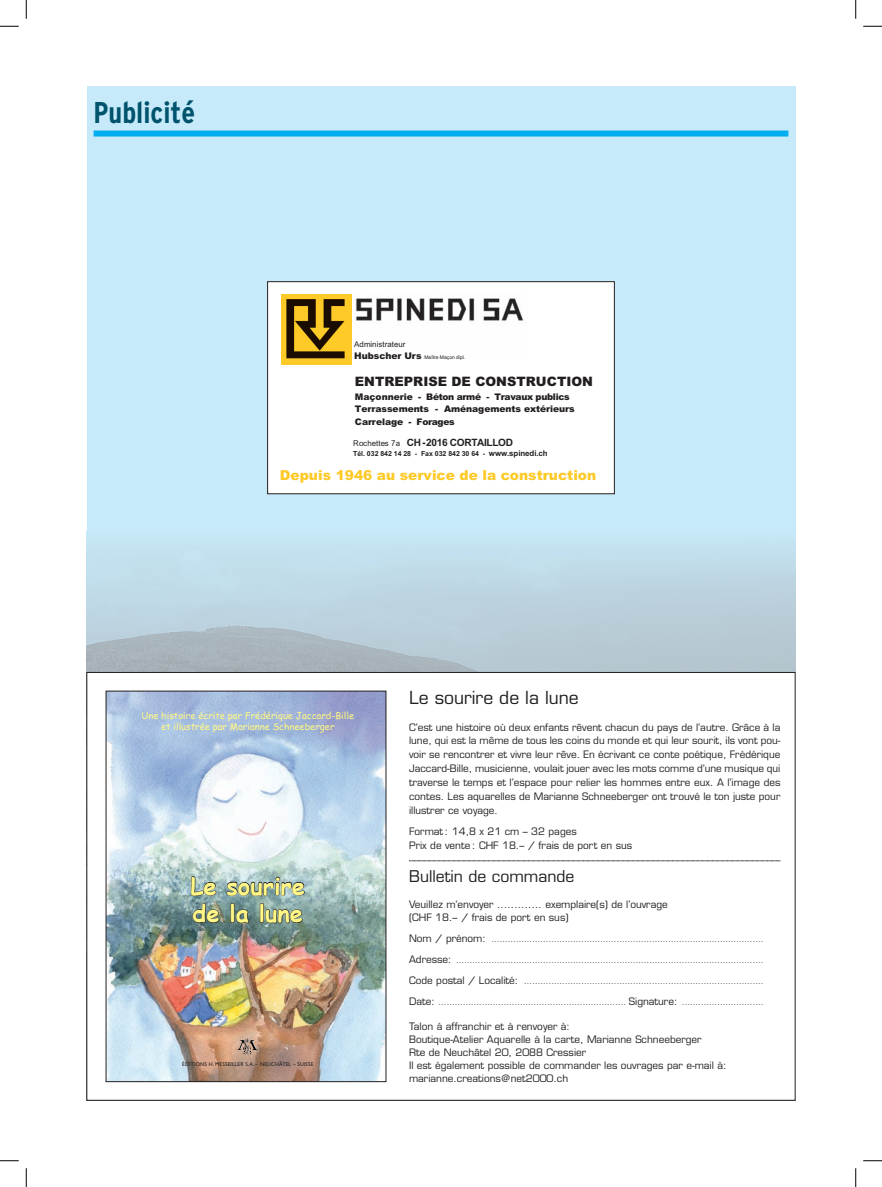
<style>
.page{position:relative;width:882px;height:1187px;background:#fff}
.page>*{position:absolute;margin:0;border:0;box-sizing:border-box;transform-origin:0 0}
.t1{font:700 condensed 30px "Interstate";color:#00536d}
.t2{font:700 23.62px/27.5px "Comic Sans MS";color:#fff685}
.t3{font:17.5px "Eurostile LT Std";color:#231f20}
.t4{font:15.75px "Eurostile LT Std";color:#231f20}
.t5{font:900 13.75px "Arial";color:#feca28}
.t6{font:900 13px "Arial";color:#231f20}
.t7{font:700 10.12px "Arial";letter-spacing:-.03em;color:#231f20}
.t8{font:10px/13.9px "Eurostile LT Std";color:#231f20}
.t9{font:9.38px/11.2px "Comic Sans MS";color:#fff685;text-align:center}
.t10{font:900 9.12px/12.8px "Arial";letter-spacing:-.005em;color:#231f20}
.t11{font:7.88px "Eurostile LT Std";color:#231f20}
.t12{font:7.88px "Arial";letter-spacing:-.005em;color:#231f20}
.t13{font:700 7px "Arial";letter-spacing:-.005em;color:#231f20}
.t14{font:5.62px "Gill Sans Std";letter-spacing:.03em;color:#231f20;scale:.96 1}
.t15{font:5px "Arial";letter-spacing:.005em;color:#231f20}
.s1{font-weight:900;font-size:9.12px}
.s2{font-weight:400;font-size:7.88px}
.s3{font-size:7.88px}
.s4{font-size:10px}
</style>
<div class="page">
<div style="left:86px;top:86px;width:709px;height:1014px;background:#c6eafa"></div>
<img style="left:86px;top:549px;width:709px;height:123px">
<div style="left:94px;top:130px;width:694px;height:6px;background:#00aeef"></div>
<div style="left:268px;top:282px;width:346px;height:211px;background:#fff"></div>
<div style="left:281px;top:294px;width:70px;height:70px;background:#feca28"></div>
<img style="left:351px;top:294px;width:173px;height:65px">
<img style="left:287px;top:299px;width:58px;height:60px">
<div style="left:267px;top:281px;width:347px;height:213px;border:1px solid #231f20"></div>
<div style="left:87px;top:672px;width:708px;height:428px;background:#fff"></div>
<img style="left:108px;top:692px;width:276px;height:387px">
<svg style="left:190px;top:875px;width:27px;height:21px"></svg>
<svg style="left:226px;top:852px;width:79px;height:44px;background:#adc1c1"></svg>
<svg style="left:192px;top:902px;width:28px;height:21px"></svg>
<svg style="left:230px;top:902px;width:19px;height:23px"></svg>
<svg style="left:259px;top:902px;width:44px;height:43px;background:#6f8881"></svg>
<svg style="left:237px;top:1038px;width:22px;height:16px"></svg>
<svg style="left:409px;top:860px;width:371px;height:1px"></svg>
<svg style="left:0;top:25px;width:19px;height:2px"></svg>
<svg style="left:863px;top:25px;width:19px;height:2px"></svg>
<svg style="left:0;top:1160px;width:19px;height:1px"></svg>
<svg style="left:863px;top:1160px;width:19px;height:1px"></svg>
<svg style="left:25px;top:0;width:2px;height:19px"></svg>
<svg style="left:25px;top:1168px;width:2px;height:18px"></svg>
<svg style="left:855px;top:0;width:1px;height:19px"></svg>
<svg style="left:855px;top:1168px;width:1px;height:18px"></svg>
<h1 class="t1" style="left:94px;top:96px;width:103px">Publicité</h1>
<p class="t12" style="left:354px;top:339px;width:53px">Administrateur</p>
<p class="t15" style="left:354px;top:354px;width:112px"><span class="s1">Hubscher Urs</span> Maître Maçon dipl.</p>
<h3 class="t6" style="left:355px;top:371px;width:239px">ENTREPRISE DE CONSTRUCTION</h3>
<p class="t10" style="left:355px;top:389px;width:221px">Maçonnerie - Béton armé - Travaux publics<br>Terrassements - Aménagements extérieurs<br>Carrelage - Forages</p>
<p class="t7" style="left:353px;top:436px;width:161px"><span class="s2">Rochettes 7a</span> CH-2016 CORTAILLOD</p>
<p class="t13" style="left:353px;top:448px;width:196px">Tél. 032 842 14 28 - Fax 032 842 30 64 - <span class="s3">www.spinedi.ch</span></p>
<h3 class="t5" style="left:280px;top:465px;width:318px">Depuis 1946 au service de la construction</h3>
<p class="t9" style="left:141px;top:709px;width:214px">Une histoire écrite par Frédérique Jaccard-Bille et illustrée par Marianne Schneeberger</p>
<h2 class="t2" style="left:190px;top:871px;width:116px">Le sourire de la lune</h2>
<p class="t14" style="left:182px;top:1060px;width:138px">ÉDITIONS H. MESSEILLER S.A. – NEUCHÂTEL – SUISSE</p>
<h3 class="t3" style="left:409px;top:686px;width:171px">Le sourire de la lune</h3>
<p class="t8" style="left:409px;top:720px;width:373px;text-align:justify">C’est une histoire où deux enfants rêvent chacun du pays de l’autre. Grâce à la lune, qui est la même de tous les coins du monde et qui leur sourit, ils vont pou&shy;voir se rencontrer et vivre leur rêve. En écrivant ce conte poétique, Frédérique Jaccard-Bille, musicienne, voulait jouer avec les mots comme d’une musique qui traverse le temps et l’espace pour relier les hommes entre eux. A l’image des contes. Les aquarelles de Marianne Schneeberger ont trouvé le ton juste pour illustrer ce voyage.</p>
<p class="t8" style="left:409px;top:824px;width:225px">Format : 14,8 x 21 cm – 32 pages<br>Prix de vente : CHF 18.– / frais de port en sus</p>
<h3 class="t4" style="left:409px;top:866px;width:167px">Bulletin de commande</h3>
<p class="t8" style="left:409px;top:897px;width:260px;line-height:13.1px">Veuillez m’envoyer ............. exemplaire(s) de l’ouvrage (CHF 18.– / frais de port en sus)</p>
<p class="t11" style="left:409px;top:934px;width:356px"><span class="s4">Nom / prénom:</span> ....................................................................................................</p>
<p class="t11" style="left:409px;top:955px;width:356px"><span class="s4">Adresse:</span> .................................................................................................................</p>
<p class="t11" style="left:409px;top:976px;width:356px"><span class="s4">Code postal / Localité:</span> ........................................................................................</p>
<p class="t11" style="left:409px;top:997px;width:356px"><span class="s4">Date:</span> ..................................................................... <span class="s4">Signature:</span> ..............................</p>
<p class="t8" style="left:409px;top:1019px;width:319px;line-height:13.1px">Talon à affranchir et à renvoyer à:<br>Boutique-Atelier Aquarelle à la carte, Marianne Schneeberger<br>Rte de Neuchâtel 20, 2088 Cressier<br>Il est également possible de commander les ouvrages par e-mail à: marianne.creations@net2000.ch</p>
</div>
